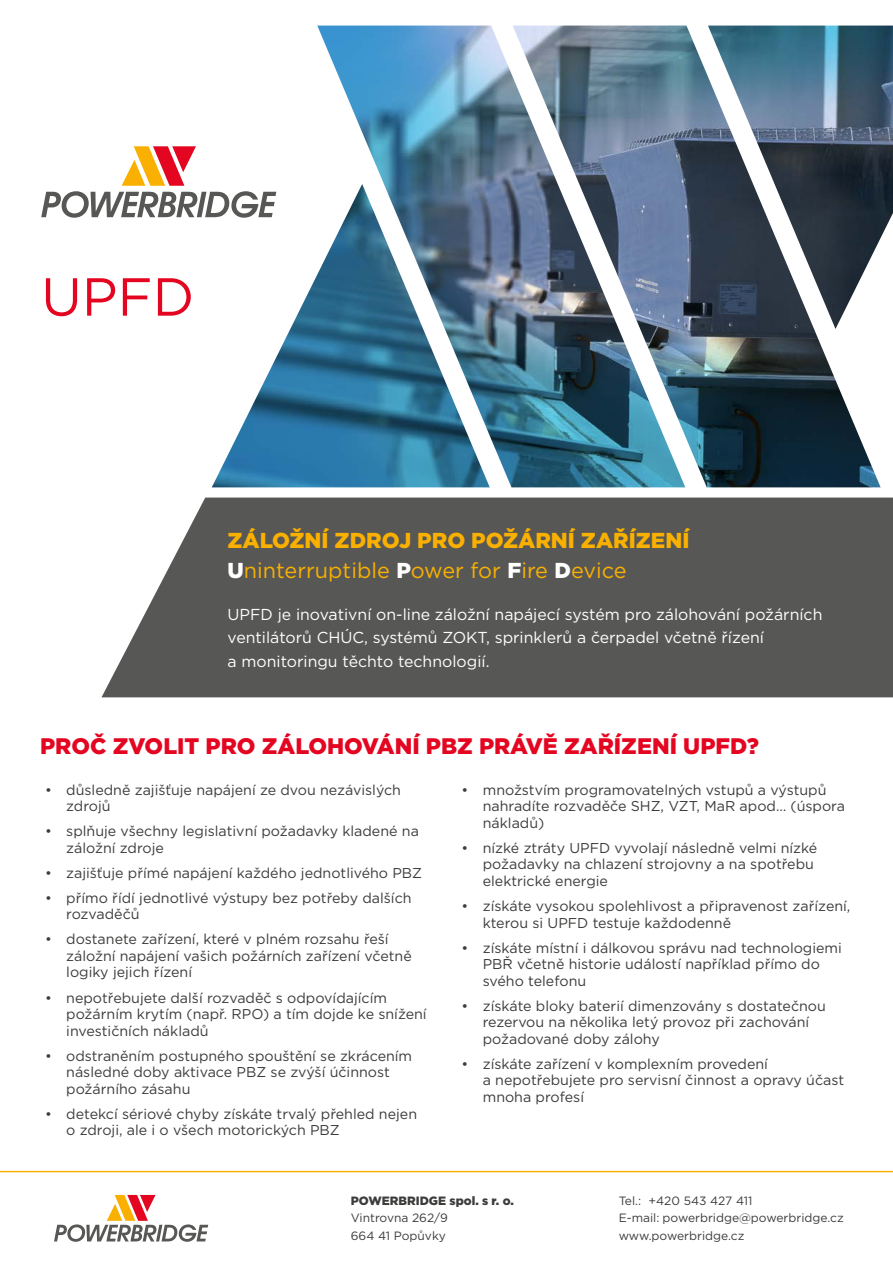
<style>
.page{position:relative;width:893px;height:1263px;background:#fff}
.page>*{position:absolute;margin:0;border:0;box-sizing:border-box;transform-origin:0 0}
.t1{font:53.4px "Gotham Book CE";color:#e40521}
.t2{font:22.5px "Gotham Black CE";color:#e40521}
.t3{font:21.6px "Gotham Book CE";color:#f9b000}
.t4{font:21.6px "Gotham Black CE";color:#f9b000}
.t5{font:15.9px/23.1px "Gotham Book CE";color:#fff}
.t6{font:14.25px/16.5px "Gotham Book CE";color:#3c3c3b}
.t7{font:12px/17.5px "Gotham Book CE";color:#3c3c3b}
.t8{font:12px "Gotham Black CE";color:#3c3c3b}
.s1{font-family:"Gotham Black CE";color:#fff}
</style>
<div class="page">
<svg style="left:0;top:1171px;width:893px;height:55px"></svg>
<img style="left:211px;top:25px;width:682px;height:463px">
<svg style="left:41px;top:146px;width:235px;height:72px"></svg>
<svg style="left:54px;top:1195px;width:154px;height:47px"></svg>
<svg style="left:101px;top:497px;width:792px;height:200px;background:#626261"></svg>
<h1 class="t1" style="left:41px;top:265px;width:155px">UPFD</h1>
<h3 class="t4" style="left:228px;top:526px;width:463px">ZÁLOŽNÍ ZDROJ PRO POŽÁRNÍ ZAŘÍZENÍ</h3>
<h3 class="t3" style="left:228px;top:557px;width:401px"><span class="s1">U</span>ninterruptible <span class="s1">P</span>ower for <span class="s1">F</span>ire <span class="s1">D</span>evice</h3>
<p class="t5" style="left:228px;top:603px;width:596px">UPFD je inovativní on-line záložní napájecí systém pro zálohování požárních ventilátorů CHÚC, systémů ZOKT, sprinklerů a čerpadel včetně řízení<br>a monitoringu těchto technologií.</p>
<h2 class="t2" style="left:40px;top:732px;width:720px">PROČ ZVOLIT PRO ZÁLOHOVÁNÍ PBZ PRÁVĚ ZAŘÍZENÍ UPFD?</h2>
<p class="t6" style="left:66px;top:781px;width:336px;text-indent:-21px">• důsledně zajišťuje napájení ze dvou nezávislých zdrojů</p>
<p class="t6" style="left:66px;top:823px;width:354px;text-indent:-21px">• splňuje všechny legislativní požadavky kladené na záložní zdroje</p>
<p class="t6" style="left:45px;top:864px;width:379px">• zajišťuje přímé napájení každého jednotlivého PBZ</p>
<p class="t6" style="left:66px;top:889px;width:347px;text-indent:-21px">• přímo řídí jednotlivé výstupy bez potřeby dalších rozvaděčů</p>
<p class="t6" style="left:66px;top:931px;width:347px;text-indent:-21px">• dostanete zařízení, které v plném rozsahu řeší záložní napájení vašich požárních zařízení včetně logiky jejich řízení</p>
<p class="t6" style="left:66px;top:989px;width:362px;text-indent:-21px">• nepotřebujete další rozvaděč s odpovídajícím požárním krytím (např. RPO) a tím dojde ke snížení investičních nákladů</p>
<p class="t6" style="left:66px;top:1047px;width:347px;text-indent:-21px">• odstraněním postupného spouštění se zkrácením následné doby aktivace PBZ se zvýší účinnost požárního zásahu</p>
<p class="t6" style="left:66px;top:1105px;width:352px;text-indent:-21px">• detekcí sériové chyby získáte trvalý přehled nejen o zdroji, ale i o všech motorických PBZ</p>
<p class="t6" style="left:483px;top:781px;width:364px;text-indent:-21px">• množstvím programovatelných vstupů a výstupů nahradíte rozvaděče SHZ, VZT, MaR apod… (úspora nákladů)</p>
<p class="t6" style="left:483px;top:839px;width:336px;text-indent:-21px">• nízké ztráty UPFD vyvolají následně velmi nízké požadavky na chlazení strojovny a na spotřebu elektrické energie</p>
<p class="t6" style="left:483px;top:897px;width:369px;text-indent:-21px">• získáte vysokou spolehlivost a připravenost zařízení, kterou si UPFD testuje každodenně</p>
<p class="t6" style="left:483px;top:939px;width:361px;text-indent:-21px">• získáte místní i dálkovou správu nad technologiemi<br>PBŘ včetně historie událostí například přímo do svého telefonu</p>
<p class="t6" style="left:483px;top:997px;width:345px;text-indent:-21px">• získáte bloky baterií dimenzovány s dostatečnou rezervou na několika letý provoz při zachování požadované doby zálohy</p>
<p class="t6" style="left:483px;top:1055px;width:363px;text-indent:-21px">• získáte zařízení v komplexním provedení<br>a nepotřebujete pro servisní činnost a opravy účast mnoha profesí</p>
<p class="t8" style="left:351px;top:1193px;width:165px">POWERBRIDGE spol. s r. o.</p>
<p class="t7" style="left:351px;top:1209px;width:99px">Vintrovna 262/9<br>664 41 Popůvky</p>
<p class="t7" style="left:619px;top:1191px;width:227px">Tel.: +420 543 427 411<br>E-mail: powerbridge@powerbridge.cz www.powerbridge.cz</p>
</div>
